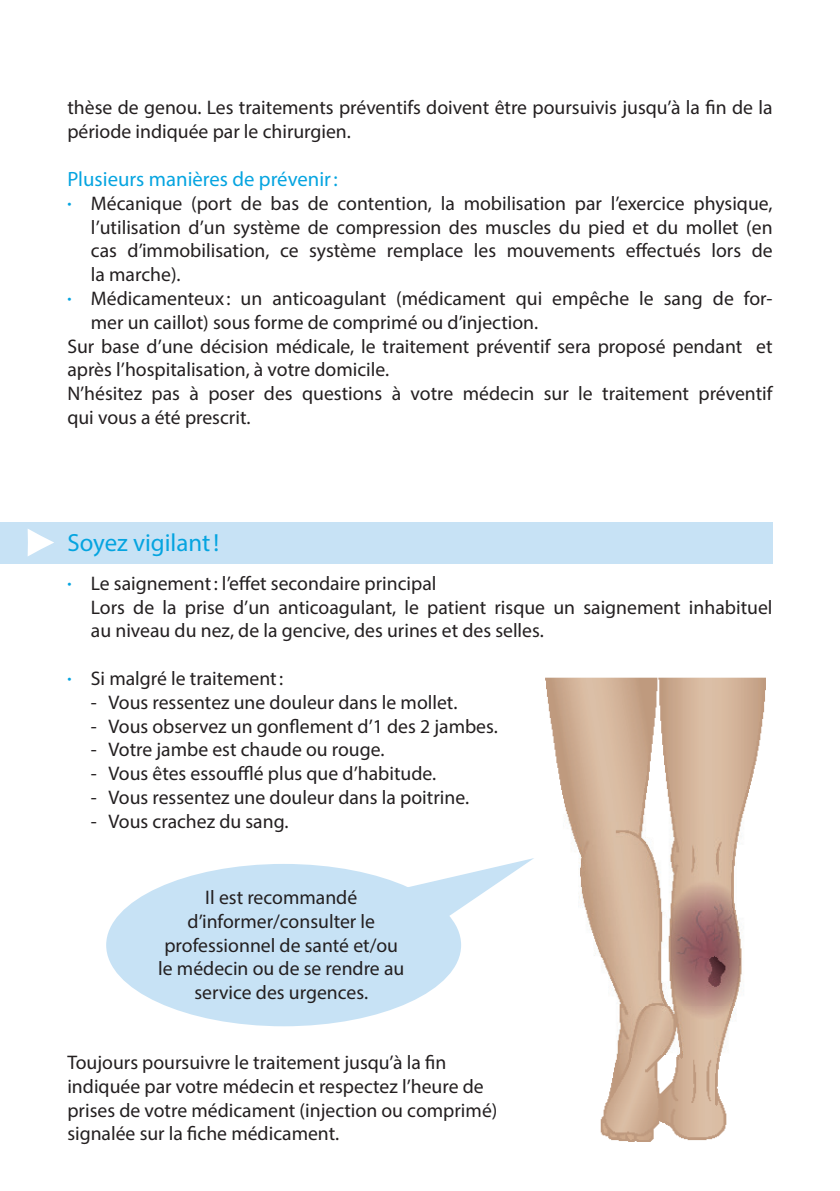
<style>
.page{position:relative;width:840px;height:1191px;background:#fff}
.page>*{position:absolute;margin:0;border:0;box-sizing:border-box;transform-origin:0 0}
.t1{font:24.8px "Myriad Pro";color:#05a4e0}
.t2{font:20.8px "Myriad Pro";color:#05a4e0}
.t3{font:19.6px/23.8px "Myriad Pro";color:#231f20}
.s1{font-size:14.4px;color:#05a4e0}
</style>
<div class="page">
<div style="left:0;top:521px;width:772px;height:42px;background:#c7e2f5"></div>
<svg style="left:28px;top:529px;width:26px;height:27px"></svg>
<img style="left:545px;top:677px;width:220px;height:465px">
<div style="left:106px;top:864px;width:355px;height:162px;background:#c7e2f5;border-radius:50%"></div>
<svg style="left:387px;top:858px;width:147px;height:63px"></svg>
<p class="t3" style="left:67px;top:96px;width:706px">thèse de genou. Les traitements préventifs doivent être poursuivis jusqu’à la fin de la période indiquée par le chirurgien.</p>
<p class="t2" style="left:67px;top:166px;width:272px">Plusieurs manières de prévenir:</p>
<p class="t3" style="left:91px;top:191px;width:682px;text-align:justify;text-indent:-23px"><span class="s1">•</span> Mécanique (port de bas de contention, la mobilisation par l’exercice physique, l’utilisation d’un système de compression des muscles du pied et du mollet (en cas d’immobilisation, ce système remplace les mouvements effectués lors de la marche).</p>
<p class="t3" style="left:67px;top:286px;width:706px"><span class="s1">•</span> Médicamenteux : un anticoagulant (médicament qui empêche le sang de for-</p>
<p class="t3" style="left:91px;top:310px;width:448px">mer un caillot) sous forme de comprimé ou d’injection.</p>
<p class="t3" style="left:67px;top:334px;width:706px">Sur base d’une décision médicale, le traitement préventif sera proposé pendant et</p>
<p class="t3" style="left:67px;top:358px;width:323px">après l’hospitalisation, à votre domicile.</p>
<p class="t3" style="left:67px;top:381px;width:706px">N’hésitez pas à poser des questions à votre médecin sur le traitement préventif</p>
<p class="t3" style="left:67px;top:405px;width:185px">qui vous a été prescrit.</p>
<p class="t1" style="left:67px;top:527px;width:153px">Soyez vigilant!</p>
<p class="t3" style="left:91px;top:571px;width:682px;text-indent:-23px"><span class="s1">•</span> Le saignement: l’effet secondaire principal<br>Lors de la prise d’un anticoagulant, le patient risque un saignement inhabituel au niveau du nez, de la gencive, des urines et des selles.</p>
<p class="t3" style="left:67px;top:666px;width:217px"><span class="s1">•</span> Si malgré le traitement:</p>
<p class="t3" style="left:91px;top:690px;width:368px">- Vous ressentez une douleur dans le mollet.</p>
<p class="t3" style="left:91px;top:714px;width:408px">- Vous observez un gonflement d’1 des 2 jambes.</p>
<p class="t3" style="left:91px;top:737px;width:295px">- Votre jambe est chaude ou rouge.</p>
<p class="t3" style="left:91px;top:761px;width:346px">- Vous êtes essoufflé plus que d’habitude.</p>
<p class="t3" style="left:91px;top:785px;width:379px">- Vous ressentez une douleur dans la poitrine.</p>
<p class="t3" style="left:91px;top:809px;width:199px">- Vous crachez du sang.</p>
<p class="t3" style="left:158px;top:885px;width:247px;text-align:center">Il est recommandé d’informer/consulter le professionnel de santé et/ou le médecin ou de se rendre au service des urgences.</p>
<p class="t3" style="left:67px;top:1050px;width:431px">Toujours poursuivre le traitement jusqu’à la fin indiquée par votre médecin et respectez l’heure de prises de votre médicament (injection ou comprimé) signalée sur la fiche médicament.</p>
</div>
